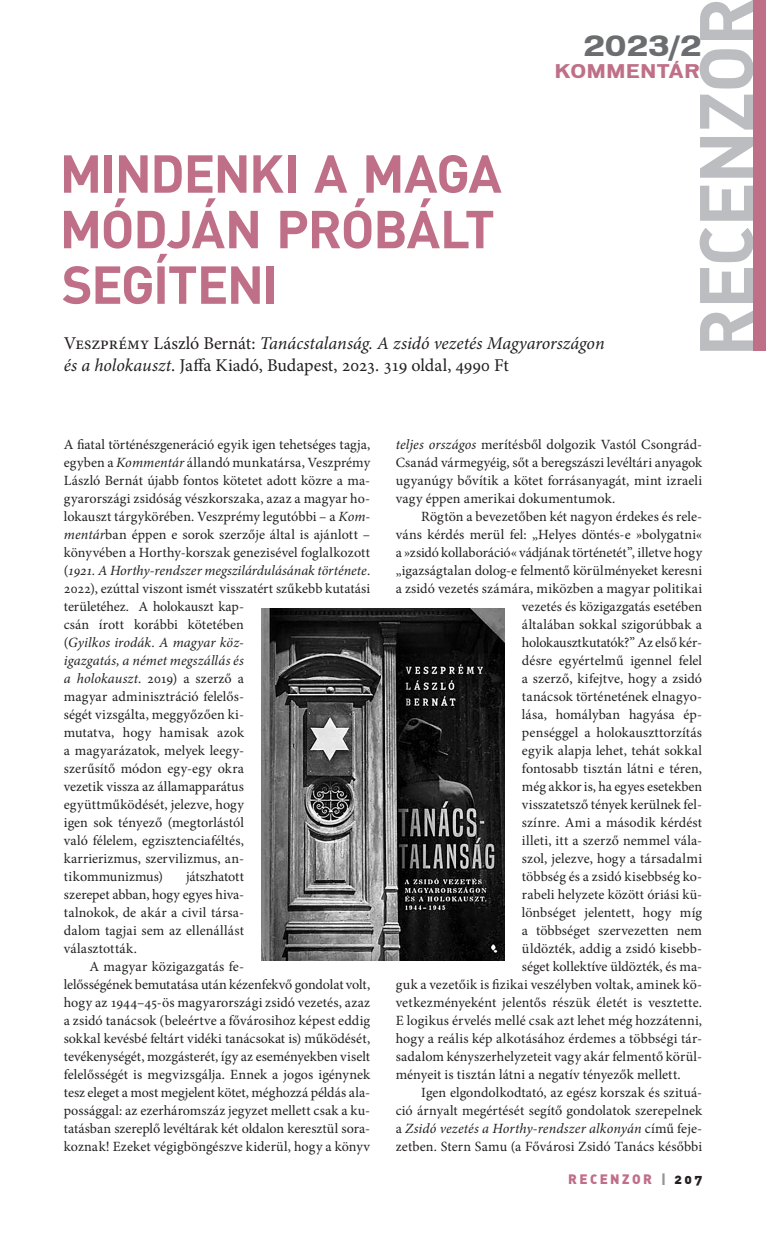
<style>
.page{position:relative;width:766px;height:1234px;background:#fff}
.page>*{position:absolute;margin:0;border:0;box-sizing:border-box;transform-origin:0 0}
._00_-_rovatfej{font:700 74.7px "DIN Alt PFL";letter-spacing:.02em;color:#bcbdc0}
._01_-_főcím{font:700 52.5px/55.5px "DINPFL";letter-spacing:.015em;color:#bf6f88}
._01_-_főcím-2{font:700 26.7px "Vonnes PFL";color:#6c6d70}
._3003_-_alcím_RECEZN{font:18px/22.5px "Minion Pro";letter-spacing:-.01em;color:#231f20}
._01_-_főcím-3{font:700 18px "Vonnes PFL";letter-spacing:.065em;color:#bf6f88}
._3001_--_kenyér_2__R{font:14.1px/18px "Minion Pro";letter-spacing:.005em;color:#231f20;text-align:justify}
._3000_--_kenyér_1__R{font:14.1px/18px "Minion Pro";letter-spacing:.005em;color:#231f20}
._3001_--_kenyér_2__R-2{font:14.1px "Minion Pro";letter-spacing:-.015em;color:#231f20}
.t1{font:13.5px "DIN Alt Blk PFL";letter-spacing:.2em;color:#bf6f88}
.s1{font-style:italic}
.s2{color:#939598}
.s3{color:#231f20}
</style>
<div class="page">
<img style="left:261px;top:608px;width:244px;height:351px">
<div style="left:753px;top:0;width:12px;height:351px;background:#bf6f88"></div>
<p class="_00_-_rovatfej" style="left:677px;top:357px;width:359px;rotate:-90deg">RECENZOR</p>
<p class="_01_-_főcím-2" style="left:583px;top:30px;width:119px">2023/2</p>
<p class="_01_-_főcím-3" style="left:554px;top:60px;width:145px">KOMMENTÁR</p>
<p class="_01_-_főcím" style="left:60px;top:144px;width:442px">MINDENKI A MAGA<br>MÓDJÁN PRÓBÁLT<br>SEGÍTENI</p>
<p class="_3003_-_alcím_RECEZN" style="left:64px;top:332px;width:542px">Veszprémy László Bernát: <span class="s1">Tanácstalanság. A zsidó vezetés Magyarországon és a holokauszt</span>. Jaffa Kiadó, Budapest, 2023. 319 oldal, 4990 Ft</p>
<p class="_3000_--_kenyér_1__R" style="left:64px;top:435px;width:308px">A fiatal történészgeneráció egyik igen tehetséges tagja, egyben a <span class="s1">Kommentár</span> állandó munkatársa, Veszprémy László Bernát újabb fontos kötetet adott közre a ma&shy;gyarországi zsidóság vészkorszaka, azaz a magyar ho&shy;lokauszt tárgykörében. Veszprémy legutóbbi – a <span class="s1">Kom&shy;mentár</span>ban éppen e sorok szerzője által is ajánlott – könyvében a Horthy-korszak genezisével foglalkozott (<span class="s1">1921. A Horthy-rendszer megszilárdulásának története</span>.<br>2022), ezúttal viszont ismét visszatért szűkebb kutatási területéhez. A holokauszt kap-<br>csán írott korábbi kötetében<br>(<span class="s1">Gyilkos irodák. A magyar köz-<br>igazgatás, a német megszállás és<br>a holokauszt</span>. 2019) a szerző a<br>magyar adminisztráció felelős-<br>ségét vizsgálta, meggyőzően ki-<br>mutatva, hogy hamisak azok<br>a magyarázatok, melyek leegy-<br>szerűsítő módon egy-egy okra<br>vezetik vissza az államapparátus<br>együttműködését, jelezve, hogy<br>igen sok tényező (megtorlástól<br>való félelem, egzisztenciaféltés,<br>karrierizmus, szervilizmus, an-<br>tikommunizmus)</p>
<p class="_3000_--_kenyér_1__R" style="left:64px;top:867px;width:182px;text-align:justify;text-indent:122px">játszhatott szerepet abban, hogy egyes hiva&shy;talnokok, de akár a civil társa&shy;dalom tagjai sem az ellenállást választották.</p>
<p class="_3001_--_kenyér_2__R" style="left:64px;top:957px;width:308px;text-align:left;text-indent:26px">A magyar közigazgatás fe-<br>lelősségének bemutatása után kézenfekvő gondolat volt, hogy az 1944–45-ös magyarországi zsidó vezetés, azaz a zsidó tanácsok (beleértve a fővárosihoz képest eddig sokkal kevésbé feltárt vidéki tanácsokat is) működését, tevékenységét, mozgásterét, így az eseményekben viselt felelősségét is megvizsgálja. Ennek a jogos igénynek tesz eleget a most megjelent kötet, méghozzá példás ala&shy;possággal: az ezerháromszáz jegyzet mellett csak a ku&shy;tatásban szereplő levéltárak két oldalon keresztül sora&shy;koznak! Ezeket végigböngészve kiderül, hogy a könyv</p>
<p class="_3001_--_kenyér_2__R" style="left:395px;top:435px;width:308px"><span class="s1">teljes országos</span> merítésből dolgozik Vastól Csongrád-Csanád vármegyéig, sőt a beregszászi levéltári anyagok ugyanúgy bővítik a kötet forrásanyagát, mint izraeli vagy éppen amerikai dokumentumok.</p>
<p class="_3001_--_kenyér_2__R" style="left:421px;top:507px;width:282px">Rögtön a bevezetőben két nagyon érdekes és rele-</p>
<p class="_3001_--_kenyér_2__R" style="left:395px;top:525px;width:308px">váns kérdés merül fel: „Helyes döntés-e »bolygatni«</p>
<p class="_3001_--_kenyér_2__R" style="left:395px;top:543px;width:308px">a »zsidó kollaboráció« vádjának történetét”, illetve hogy</p>
<p class="_3001_--_kenyér_2__R" style="left:395px;top:561px;width:308px">„igazságtalan dolog-e felmentő körülményeket keresni</p>
<p class="_3001_--_kenyér_2__R" style="left:395px;top:579px;width:308px">a zsidó vezetés számára, miközben a magyar politikai</p>
<p class="_3001_--_kenyér_2__R" style="left:522px;top:597px;width:182px">vezetés és közigazgatás esetében</p>
<p class="_3001_--_kenyér_2__R" style="left:522px;top:615px;width:182px">általában sokkal szigorúbbak a</p>
<p class="_3001_--_kenyér_2__R-2" style="left:522px;top:632px;width:182px">holokausztkutatók?” Az első kér-</p>
<p class="_3001_--_kenyér_2__R" style="left:522px;top:651px;width:182px">désre egyértelmű igennel felel</p>
<p class="_3001_--_kenyér_2__R" style="left:522px;top:669px;width:182px">a szerző, kifejtve, hogy a zsidó</p>
<p class="_3001_--_kenyér_2__R" style="left:522px;top:687px;width:182px">tanácsok történetének elnagyo-</p>
<p class="_3001_--_kenyér_2__R" style="left:522px;top:705px;width:182px">lása, homályban hagyása ép-</p>
<p class="_3001_--_kenyér_2__R" style="left:522px;top:723px;width:182px">penséggel a holokauszttorzítás</p>
<p class="_3001_--_kenyér_2__R" style="left:522px;top:741px;width:182px">egyik alapja lehet, tehát sokkal</p>
<p class="_3001_--_kenyér_2__R" style="left:522px;top:759px;width:182px">fontosabb tisztán látni e téren,</p>
<p class="_3001_--_kenyér_2__R" style="left:522px;top:777px;width:182px">még akkor is, ha egyes esetekben</p>
<p class="_3001_--_kenyér_2__R" style="left:522px;top:795px;width:182px">visszatetsző tények kerülnek fel-</p>
<p class="_3001_--_kenyér_2__R" style="left:522px;top:813px;width:182px">színre. Ami a második kérdést</p>
<p class="_3001_--_kenyér_2__R" style="left:522px;top:831px;width:182px">illeti, itt a szerző nemmel vála-</p>
<p class="_3001_--_kenyér_2__R" style="left:522px;top:849px;width:182px">szol, jelezve, hogy a társadalmi</p>
<p class="_3001_--_kenyér_2__R" style="left:522px;top:867px;width:182px">többség és a zsidó kisebbség ko-</p>
<p class="_3001_--_kenyér_2__R" style="left:522px;top:885px;width:182px">rabeli helyzete között óriási kü-</p>
<p class="_3001_--_kenyér_2__R" style="left:522px;top:903px;width:182px">lönbséget jelentett, hogy míg</p>
<p class="_3001_--_kenyér_2__R" style="left:522px;top:921px;width:182px">a többséget szervezetten nem</p>
<p class="_3001_--_kenyér_2__R" style="left:522px;top:939px;width:182px">üldözték, addig a zsidó kisebb-</p>
<p class="_3001_--_kenyér_2__R" style="left:522px;top:957px;width:182px">séget kollektíve üldözték, és ma-</p>
<p class="_3001_--_kenyér_2__R" style="left:395px;top:975px;width:308px">guk a vezetőik is fizikai veszélyben voltak, aminek kö-</p>
<p class="_3001_--_kenyér_2__R" style="left:395px;top:993px;width:308px">vetkezményeként jelentős részük életét is vesztette.</p>
<p class="_3001_--_kenyér_2__R" style="left:395px;top:1011px;width:308px">E logikus érvelés mellé csak azt lehet még hozzátenni,</p>
<p class="_3001_--_kenyér_2__R" style="left:395px;top:1029px;width:308px">hogy a reális kép alkotásához érdemes a többségi tár-</p>
<p class="_3001_--_kenyér_2__R" style="left:395px;top:1047px;width:308px">sadalom kényszerhelyzeteit vagy akár felmentő körül-</p>
<p class="_3001_--_kenyér_2__R" style="left:395px;top:1065px;width:286px">ményeit is tisztán látni a negatív tényezők mellett.</p>
<p class="_3001_--_kenyér_2__R" style="left:395px;top:1083px;width:308px;text-indent:26px">Igen elgondolkodtató, az egész korszak és szituá&shy;ció árnyalt megértését segítő gondolatok szerepelnek a <span class="s1">Zsidó vezetés a Horthy-rendszer alkonyán</span> című feje&shy;zetben. Stern Samu (a Fővárosi Zsidó Tanács későbbi</p>
<p class="t1" style="left:568px;top:1169px;width:135px">RECENZOR <span class="s2">|</span> <span class="s3">207</span></p>
</div>
